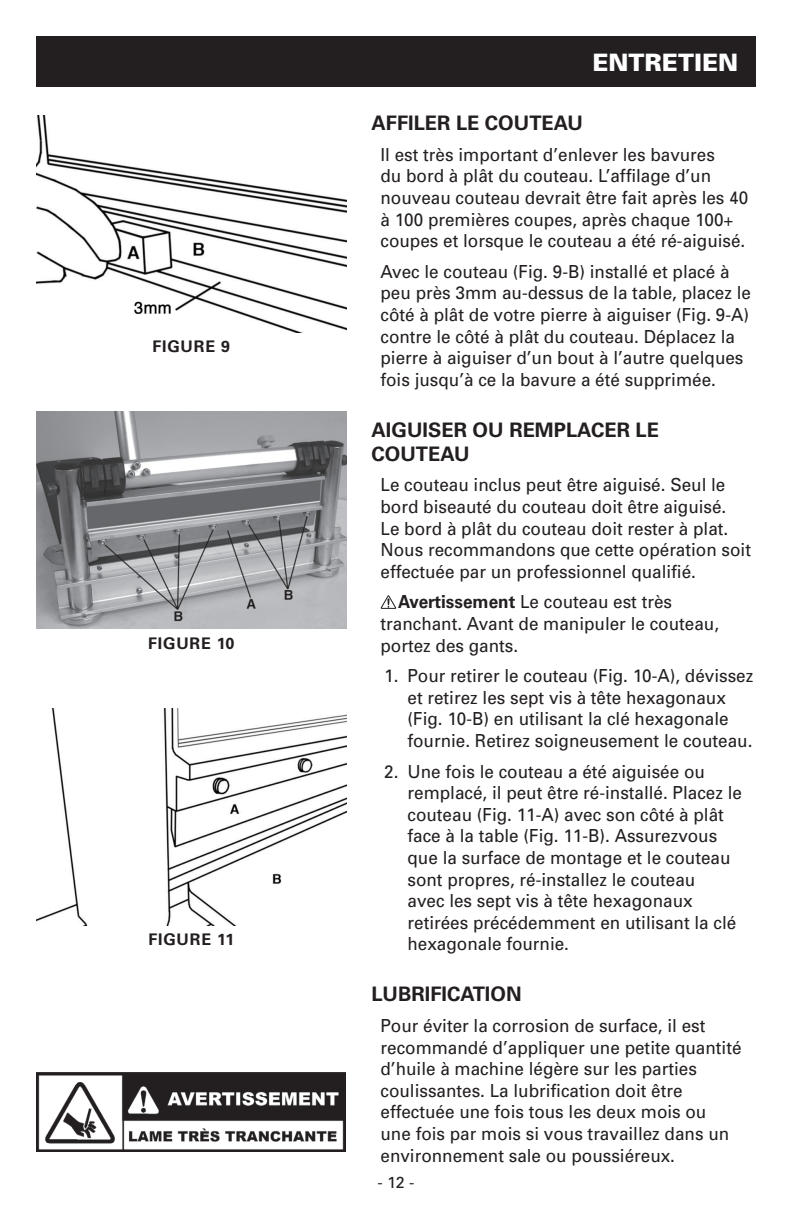
<style>
.page{position:relative;width:792px;height:1224px;background:#fff}
.page>*{position:absolute;margin:0;border:0;box-sizing:border-box;transform-origin:0 0}
.t1{font:900 24px "Univers";color:#fff}
.t2{font:700 20px/24px "Univers";color:#231f20}
.t3{font:18px/21.6px "Univers";color:#231f20;scale:.95 1}
.t4{font:700 16px "Univers";letter-spacing:.05em;color:#231f20}
.t5{font:16px "Univers";color:#231f20}
.s1{font-weight:700}
</style>
<div class="page">
<div style="left:36px;top:36px;width:720px;height:50px;background:#231f20"></div>
<img style="left:36px;top:115px;width:311px;height:218px">
<img style="left:36px;top:708px;width:311px;height:218px">
<img style="left:36px;top:411px;width:311px;height:218px">
<img style="left:36px;top:1072px;width:310px;height:80px">
<svg style="left:381px;top:595px;width:16px;height:14px"></svg>
<p class="t4" style="left:152px;top:337px;width:79px">FIGURE 9</p>
<p class="t4" style="left:148px;top:634px;width:88px">FIGURE 10</p>
<p class="t4" style="left:148px;top:930px;width:87px">FIGURE 11</p>
<h1 class="t1" style="left:593px;top:47px;width:147px">ENTRETIEN</h1>
<p class="t2" style="left:372px;top:111px;width:213px">AFFILER LE COUTEAU</p>
<p class="t3" style="left:381px;top:143px;width:389px">Il est très important d’enlever les bavures<br>du bord à plât du couteau. L’affilage d’un nouveau couteau devrait être fait après les 40 à 100 premières coupes, après chaque 100+ coupes et lorsque le couteau a été ré-aiguisé.</p>
<p class="t3" style="left:381px;top:260px;width:392px">Avec le couteau (Fig. 9-B) installé et placé à peu près 3mm au-dessus de la table, placez le côté à plât de votre pierre à aiguiser (Fig. 9-A) contre le côté à plât du couteau. Déplacez la pierre à aiguiser d’un bout à l’autre quelques fois jusqu’à ce la bavure a été supprimée.</p>
<p class="t2" style="left:372px;top:418px;width:289px">AIGUISER OU REMPLACER LE<br>COUTEAU</p>
<p class="t3" style="left:381px;top:474px;width:392px">Le couteau inclus peut être aiguisé. Seul le bord biseauté du couteau doit être aiguisé.<br>Le bord à plât du couteau doit rester à plat.<br>Nous recommandons que cette opération soit effectuée par un professionnel qualifié.</p>
<p class="t3" style="left:381px;top:591px;width:358px;text-indent:18px"><span class="s1">Avertissement</span> Le couteau est très tranchant. Avant de manipuler le couteau, portez des gants.</p>
<p class="t3" style="left:408px;top:665px;width:366px;text-indent:-23px">1. Pour retirer le couteau (Fig. 10-A), dévissez et retirez les sept vis à tête hexagonaux (Fig. 10-B) en utilisant la clé hexagonale fournie. Retirez soigneusement le couteau.</p>
<p class="t3" style="left:408px;top:760px;width:354px;text-indent:-23px">2. Une fois le couteau a été aiguisée ou remplacé, il peut être ré-installé. Placez le couteau (Fig. 11-A) avec son côté à plât face à la table (Fig. 11-B). Assurezvous que la surface de montage et le couteau sont propres, ré-installez le couteau<br>avec les sept vis à tête hexagonaux retirées précédemment en utilisant la clé hexagonale fournie.</p>
<p class="t2" style="left:372px;top:983px;width:152px">LUBRIFICATION</p>
<p class="t3" style="left:381px;top:1015px;width:382px">Pour éviter la corrosion de surface, il est recommandé d’appliquer une petite quantité d’huile à machine légère sur les parties coulissantes. La lubrification doit être effectuée une fois tous les deux mois ou<br>une fois par mois si vous travaillez dans un environnement sale ou poussiéreux.</p>
<p class="t5" style="left:378px;top:1172px;width:38px">- 12 -</p>
</div>
